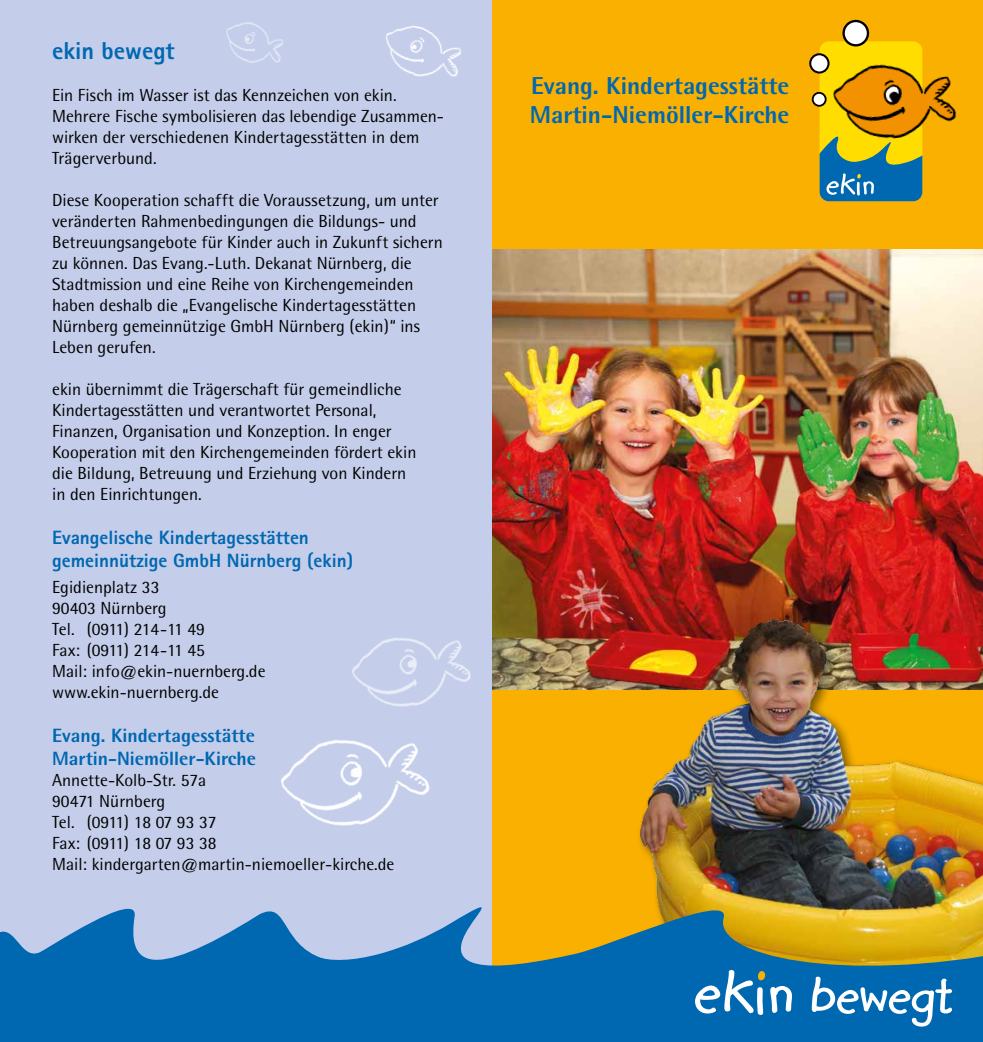
<style>
.page{position:relative;width:983px;height:1042px;background:#fff}
.page>*{position:absolute;margin:0;border:0;box-sizing:border-box;transform-origin:0 0}
.t1{font:700 56px "Kidprint";color:#fff}
.t2{font:800 24.5px/29.4px "Rotis Semi Sans";color:#0067b1}
.t3{font:800 24.5px "Rotis Sans Serif";color:#0067b1}
.t4{font:800 19.25px/23.1px "Rotis Sans Serif";color:#0067b1}
.t5{font:800 19.25px/23.1px "Rotis Semi Sans";color:#0067b1}
.t6{font:17.5px/21px "Rotis Semi Sans";color:#000}
</style>
<div class="page">
<div style="left:491px;top:0;width:491px;height:1042px;background:#f9b000"></div>
<img style="left:491px;top:249px;width:491px;height:293px">
<img style="left:491px;top:542px;width:491px;height:318px">
<div style="left:0;top:0;width:491px;height:1042px;background:#c4ceea"></div>
<img style="left:226px;top:22px;width:57px;height:41px">
<img style="left:352px;top:638px;width:119px;height:64px">
<img style="left:281px;top:702px;width:149px;height:124px">
<img style="left:386px;top:25px;width:75px;height:52px">
<svg style="left:334px;top:860px;width:648px;height:182px"></svg>
<svg style="left:694px;top:970px;width:97px;height:45px;background:#4b92c4"></svg>
<svg style="left:0;top:908px;width:334px;height:134px;fill:#0067b1"></svg>
<svg style="left:812px;top:93px;width:13px;height:13px"></svg>
<div style="left:811px;top:92px;width:15px;height:15px;border:2px solid #000;border-radius:50%"></div>
<svg style="left:809px;top:54px;width:19px;height:19px"></svg>
<div style="left:808px;top:53px;width:21px;height:21px;border:2px solid #000;border-radius:50%"></div>
<div style="left:843px;top:21px;width:24px;height:25px;background:#fff;border-radius:50%"></div>
<div style="left:842px;top:20px;width:27px;height:27px;border:2px solid #000;border-radius:50%"></div>
<svg style="left:819px;top:67px;width:104px;height:134px;background:#3580a1"></svg>
<img style="left:825px;top:42px;width:132px;height:126px">
<h2 class="t3" style="left:52px;top:35px;width:124px">ekin bewegt</h2>
<p class="t6" style="left:52px;top:84px;width:393px">Ein Fisch im Wasser ist das Kennzeichen von ekin.<br>Mehrere Fische symbolisieren das lebendige Zusammen&shy;wirken der verschiedenen Kindertagesstätten in dem Trägerverbund.</p>
<p class="t6" style="left:52px;top:189px;width:392px">Diese Kooperation schafft die Voraussetzung, um unter veränderten Rahmenbedingungen die Bildungs- und Betreuungsangebote für Kinder auch in Zukunft sichern zu können. Das Evang.-Luth. Dekanat Nürnberg, die Stadtmission und eine Reihe von Kirchengemeinden haben deshalb die „Evangelische Kindertagesstätten Nürnberg gemeinnützige GmbH Nürnberg (ekin)“ ins Leben gerufen.</p>
<p class="t6" style="left:52px;top:378px;width:365px">ekin übernimmt die Trägerschaft für gemeindliche Kindertagesstätten und verantwortet Personal, Finanzen, Organisation und Konzeption. In enger Kooperation mit den Kirchengemeinden fördert ekin die Bildung, Betreuung und Erziehung von Kindern in den Einrichtungen.</p>
<p class="t4" style="left:52px;top:526px;width:302px">Evangelische Kindertagesstätten gemeinnützige GmbH Nürnberg (ekin)</p>
<p class="t6" style="left:52px;top:576px;width:215px">Egidienplatz 33<br>90403 Nürnberg<br>Tel. (0911) 214 - 11 49<br>Fax: (0911) 214 -11 45<br>Mail: info@ekin-nuernberg.de www.ekin-nuernberg.de</p>
<p class="t5" style="left:52px;top:724px;width:205px">Evang. Kindertagesstätte<br>Martin-Niemöller-Kirche</p>
<p class="t6" style="left:52px;top:770px;width:344px">Annette-Kolb-Str. 57a<br>90471 Nürnberg<br>Tel. (0911) 18 07 93 37<br>Fax: (0911) 18 07 93 38<br>Mail: kindergarten@martin-niemoeller-kirche.de</p>
<h2 class="t2" style="left:529px;top:70px;width:261px">Evang. Kindertagesstätte<br>Martin-Niemöller-Kirche</h2>
<h1 class="t1" style="left:810px;top:965px;width:144px">bewegt</h1>
</div>
